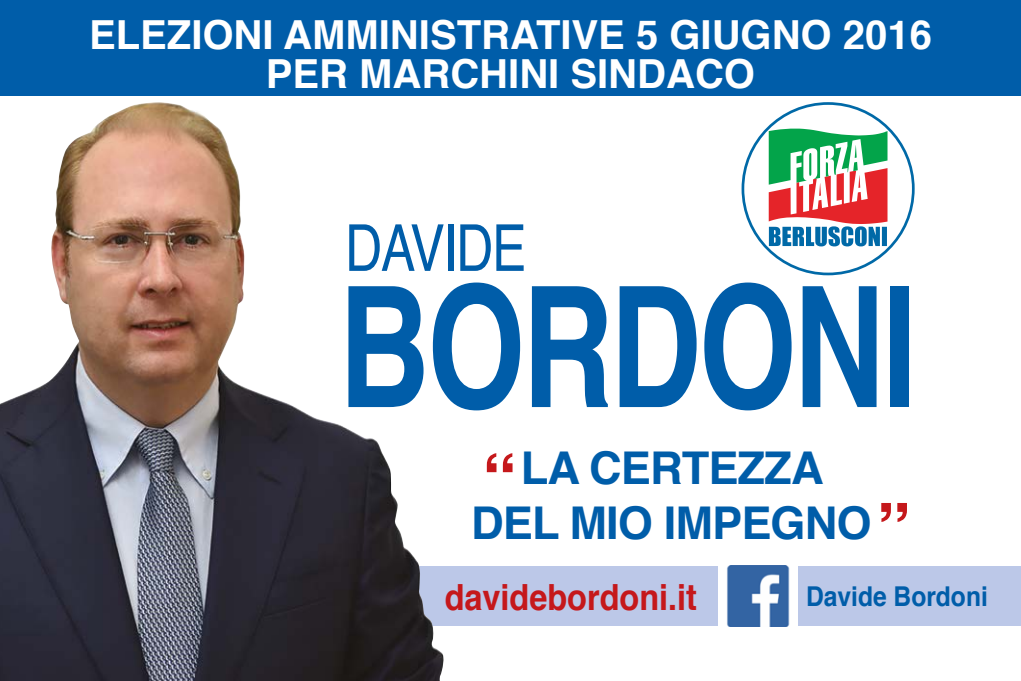
<style>
.page{position:relative;width:1021px;height:681px;background:#fff}
.page>*{position:absolute;margin:0;border:0;box-sizing:border-box;transform-origin:0 0}
.t1{font:700 167.6px "Helvetica";letter-spacing:-.025em;color:#005da9;scale:.75 1}
.t2{font:700 69.2px "Helvetica";color:#c5181b}
.t3{font:64.8px "Helvetica";letter-spacing:-.025em;color:#005da9;scale:.79 1}
.t4{font:700 45.2px/54px "Helvetica";letter-spacing:-.02em;color:#005da9;text-align:center}
.t5{font:700 40px/38.8px "Helvetica";color:#fff;text-align:center}
.t6{font:700 36px "Helvetica";color:#c5181b;scale:.9 1}
.t7{font:700 27.2px "Helvetica";color:#005da9;scale:.9 1}
</style>
<div class="page">
<div style="left:400px;top:566px;width:620px;height:59px;background:#bcc8e8"></div>
<img style="left:0;top:102px;width:445px;height:578px">
<img style="left:718px;top:565px;width:79px;height:61px">
<svg style="left:768px;top:128px;width:119px;height:118px"></svg>
<div style="left:0;top:0;width:1020px;height:95px;background:#005da9"></div>
<p class="t5" style="left:89px;top:16px;width:844px">ELEZIONI AMMINISTRATIVE 5 GIUGNO 2016<br>PER MARCHINI SINDACO</p>
<h3 class="t3" style="left:345px;top:198px;width:231px">DAVIDE</h3>
<h1 class="t1" style="left:338px;top:212px;width:772px">BORDONI</h1>
<p class="t4" style="left:471px;top:442px;width:402px">LA CERTEZZA<br>DEL MIO IMPEGNO</p>
<h2 class="t2" style="left:482px;top:423px;width:36px">“</h2>
<h2 class="t2" style="left:911px;top:551px;width:36px;rotate:-180deg">“</h2>
<p class="t6" style="left:445px;top:568px;width:282px">davidebordoni.it</p>
<p class="t7" style="left:806px;top:574px;width:203px">Davide Bordoni</p>
</div>
